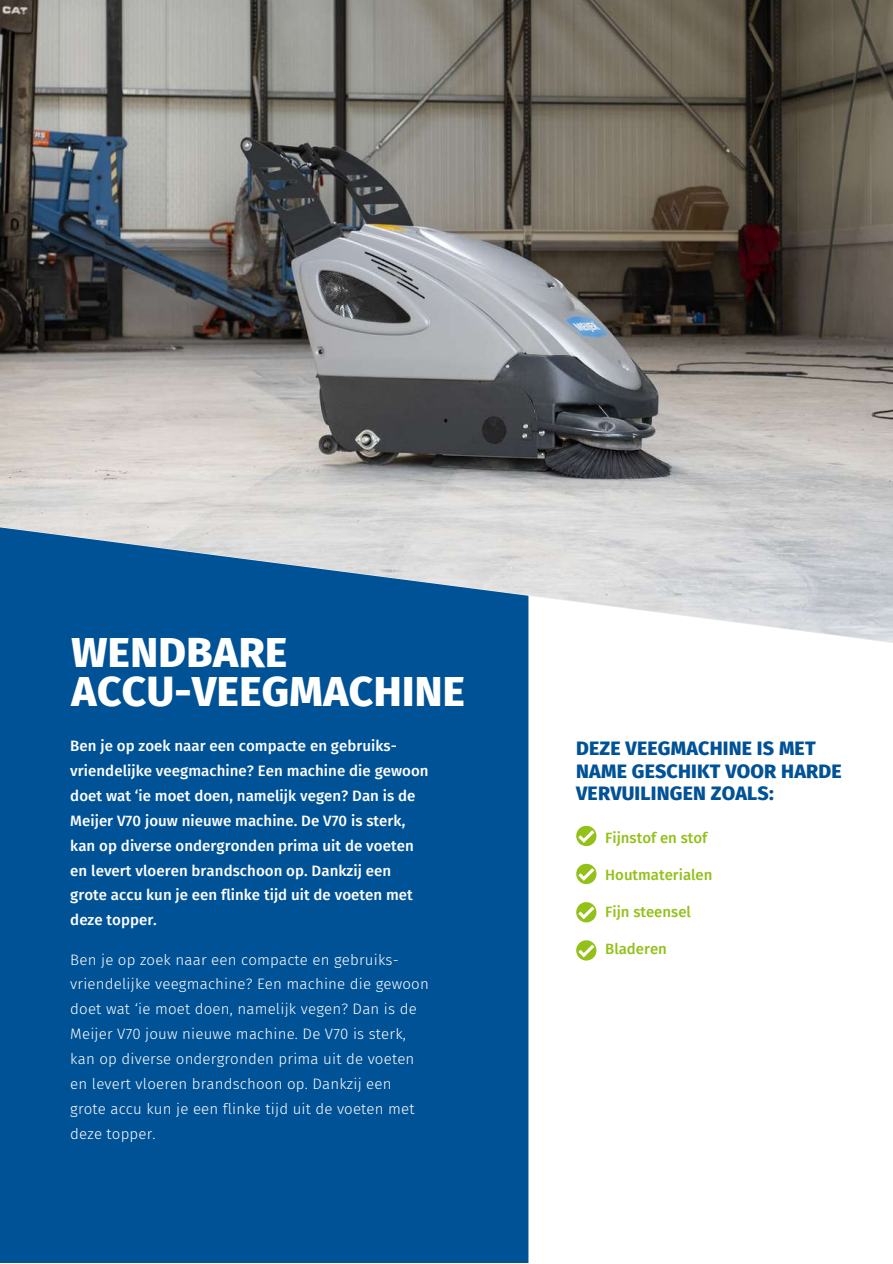
<style>
.page{position:relative;width:893px;height:1264px;background:#fff}
.page>*{position:absolute;margin:0;border:0;box-sizing:border-box;transform-origin:0 0}
.t1{font:800 42.15px/38.4px "Fira Sans";letter-spacing:.01em;color:#fff}
.t2{font:800 19.5px/22.6px "Fira Sans";letter-spacing:.01em;color:#005297}
.t3{font:300 15px/24.9px "Fira Sans";letter-spacing:.01em;color:#fff}
.t4{font:500 15px/24.9px "Fira Sans";letter-spacing:.005em;color:#fff}
.t5{font:500 15px "Fira Sans";color:#93c118}
</style>
<div class="page">
<div style="left:0;top:643px;width:528px;height:619px;background:#005297"></div>
<img style="left:0;top:0;width:892px;height:643px">
<svg style="left:576px;top:825px;width:20px;height:21px"></svg>
<svg style="left:576px;top:863px;width:20px;height:21px"></svg>
<svg style="left:576px;top:902px;width:20px;height:20px"></svg>
<svg style="left:576px;top:940px;width:20px;height:20px"></svg>
<h1 class="t1" style="left:72px;top:634px;width:395px">WENDBARE<br>ACCU-VEEGMACHINE</h1>
<p class="t4" style="left:70px;top:733px;width:360px">Ben je op zoek naar een compacte en gebruiks&shy;vriendelijke veegmachine? Een machine die gewoon doet wat ‘ie moet doen, namelijk vegen? Dan is de Meijer V70 jouw nieuwe machine. De V70 is sterk, kan op diverse ondergronden prima uit de voeten en levert vloeren brandschoon op. Dankzij een grote accu kun je een flinke tijd uit de voeten met deze topper.</p>
<h2 class="t2" style="left:576px;top:737px;width:267px">DEZE VEEGMACHINE IS MET<br>NAME GESCHIKT VOOR HARDE<br>VERVUILINGEN ZOALS:</h2>
<p class="t5" style="left:605px;top:828px;width:104px">Fijnstof en stof</p>
<p class="t5" style="left:605px;top:865px;width:109px">Houtmaterialen</p>
<p class="t5" style="left:605px;top:902px;width:87px">Fijn steensel</p>
<p class="t5" style="left:605px;top:939px;width:63px">Bladeren</p>
<p class="t3" style="left:70px;top:947px;width:360px">Ben je op zoek naar een compacte en gebruiks&shy;vriendelijke veegmachine? Een machine die gewoon doet wat ‘ie moet doen, namelijk vegen? Dan is de Meijer V70 jouw nieuwe machine. De V70 is sterk, kan op diverse ondergronden prima uit de voeten en levert vloeren brandschoon op. Dankzij een grote accu kun je een flinke tijd uit de voeten met deze topper.</p>
</div>
